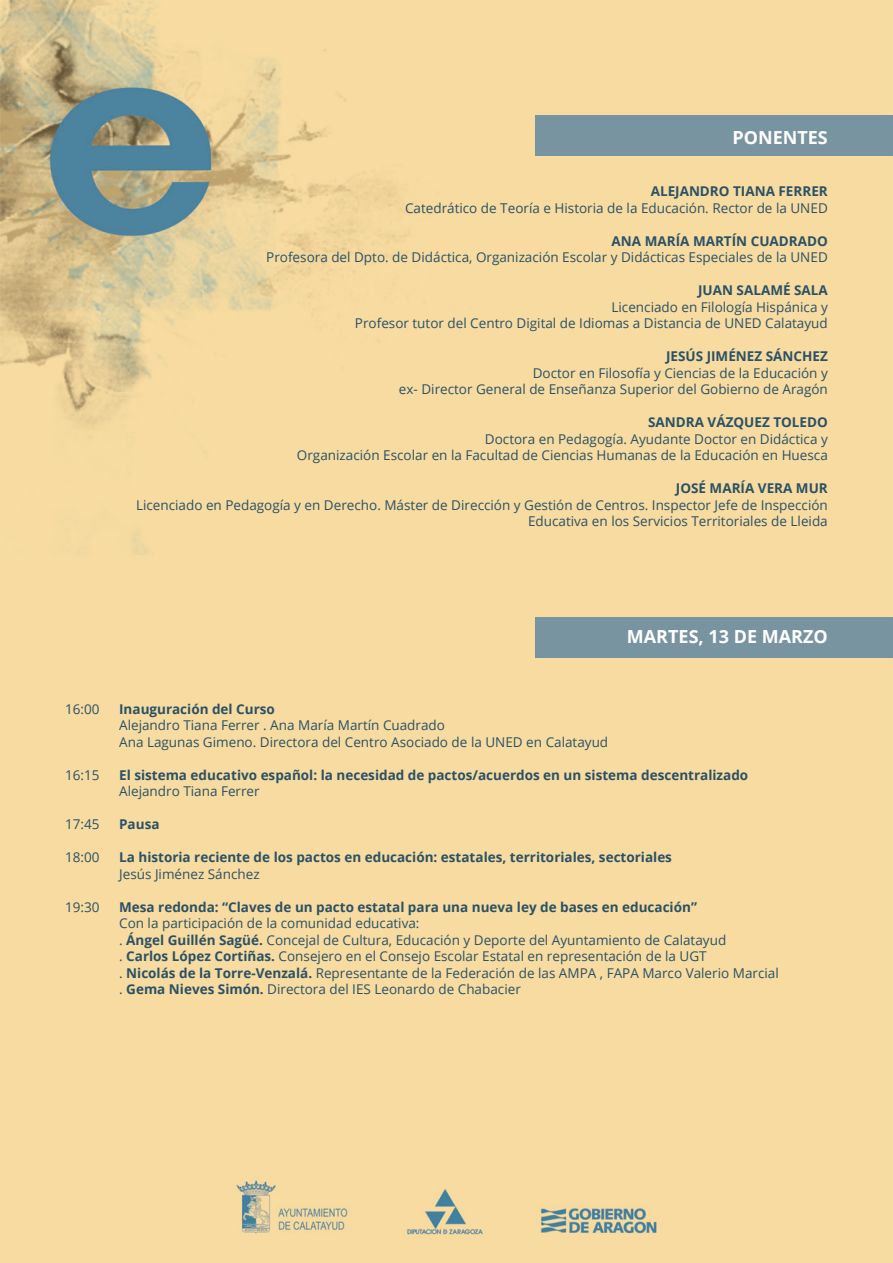
<style>
.page{position:relative;width:893px;height:1263px;background:#fff}
.page>*{position:absolute;margin:0;border:0;box-sizing:border-box;transform-origin:0 0}
.t1{font:700 18px "Open Sans";color:#fff}
.t2{font:13.5px/16.5px "Open Sans";color:#2a5166;text-align:right}
.t3{font:700 13.5px "Open Sans";color:#2a5166}
.s1{font-weight:700}
</style>
<div class="page">
<img style="left:0;top:0;width:893px;height:1263px">
<div style="left:536px;top:116px;width:357px;height:39px;background:#7994a1"></div>
<div style="left:536px;top:618px;width:357px;height:39px;background:#7994a1"></div>
<h1 class="t1" style="left:732px;top:125px;width:97px">PONENTES</h1>
<p class="t3" style="left:651px;top:182px;width:179px">ALEJANDRO TIANA FERRER</p>
<p class="t2" style="left:405px;top:199px;width:424px">Catedrático de Teoría e Historia de la Educación. Rector de la UNED</p>
<p class="t3" style="left:612px;top:231px;width:218px">ANA MARÍA MARTÍN CUADRADO</p>
<p class="t2" style="left:266px;top:249px;width:563px">Profesora del Dpto. de Didáctica, Organización Escolar y Didácticas Especiales de la UNED</p>
<p class="t3" style="left:698px;top:281px;width:131px">JUAN SALAMÉ SALA</p>
<p class="t2" style="left:355px;top:298px;width:474px">Licenciado en Filología Hispánica y<br>Profesor tutor del Centro Digital de Idiomas a Distancia de UNED Calatayud</p>
<p class="t3" style="left:666px;top:347px;width:163px">JESÚS JIMÉNEZ SÁNCHEZ</p>
<p class="t2" style="left:399px;top:364px;width:430px">Doctor en Filosofía y Ciencias de la Educación y<br>ex- Director General de Enseñanza Superior del Gobierno de Aragón</p>
<p class="t3" style="left:648px;top:413px;width:181px">SANDRA VÁZQUEZ TOLEDO</p>
<p class="t2" style="left:297px;top:430px;width:532px">Doctora en Pedagogía. Ayudante Doctor en Didáctica y<br>Organización Escolar en la Facultad de Ciencias Humanas de la Educación en Huesca</p>
<p class="t3" style="left:676px;top:479px;width:153px">JOSÉ MARÍA VERA MUR</p>
<p class="t2" style="left:136px;top:496px;width:693px">Licenciado en Pedagogía y en Derecho. Máster de Dirección y Gestión de Centros. Inspector Jefe de Inspección<br>Educativa en los Servicios Territoriales de Lleida</p>
<h1 class="t1" style="left:627px;top:624px;width:202px">MARTES, 13 DE MARZO</h1>
<p class="t2" style="left:65px;top:700px;width:36px">16:00</p>
<p class="t3" style="left:119px;top:699px;width:157px">Inauguración del Curso</p>
<p class="t2" style="left:119px;top:717px;width:491px;text-align:left">Alejandro Tiana Ferrer . Ana María Martín Cuadrado<br>Ana Lagunas Gimeno. Directora del Centro Asociado de la UNED en Calatayud</p>
<p class="t2" style="left:65px;top:766px;width:36px">16:15</p>
<p class="t3" style="left:119px;top:765px;width:631px">El sistema educativo español: la necesidad de pactos/acuerdos en un sistema descentralizado</p>
<p class="t2" style="left:119px;top:783px;width:142px">Alejandro Tiana Ferrer</p>
<p class="t2" style="left:65px;top:816px;width:36px">17:45</p>
<p class="t3" style="left:119px;top:815px;width:42px">Pausa</p>
<p class="t2" style="left:65px;top:849px;width:36px">18:00</p>
<p class="t3" style="left:119px;top:848px;width:554px">La historia reciente de los pactos en educación: estatales, territoriales, sectoriales</p>
<p class="t2" style="left:119px;top:865px;width:142px">Jesús Jiménez Sánchez</p>
<p class="t2" style="left:65px;top:898px;width:36px">19:30</p>
<p class="t3" style="left:119px;top:897px;width:579px">Mesa redonda: “Claves de un pacto estatal para una nueva ley de bases en educación”</p>
<p class="t2" style="left:119px;top:915px;width:661px;text-align:left">Con la participación de la comunidad educativa:<br>. <span class="s1">Ángel Guillén Sagüé.</span> Concejal de Cultura, Educación y Deporte del Ayuntamiento de Calatayud<br>. <span class="s1">Carlos López Cortiñas.</span> Consejero en el Consejo Escolar Estatal en representación de la UGT<br>. <span class="s1">Nicolás de la Torre-Venzalá.</span> Representante de la Federación de las AMPA , FAPA Marco Valerio Marcial . <span class="s1">Gema Nieves Simón.</span> Directora del IES Leonardo de Chabacier</p>
</div>
